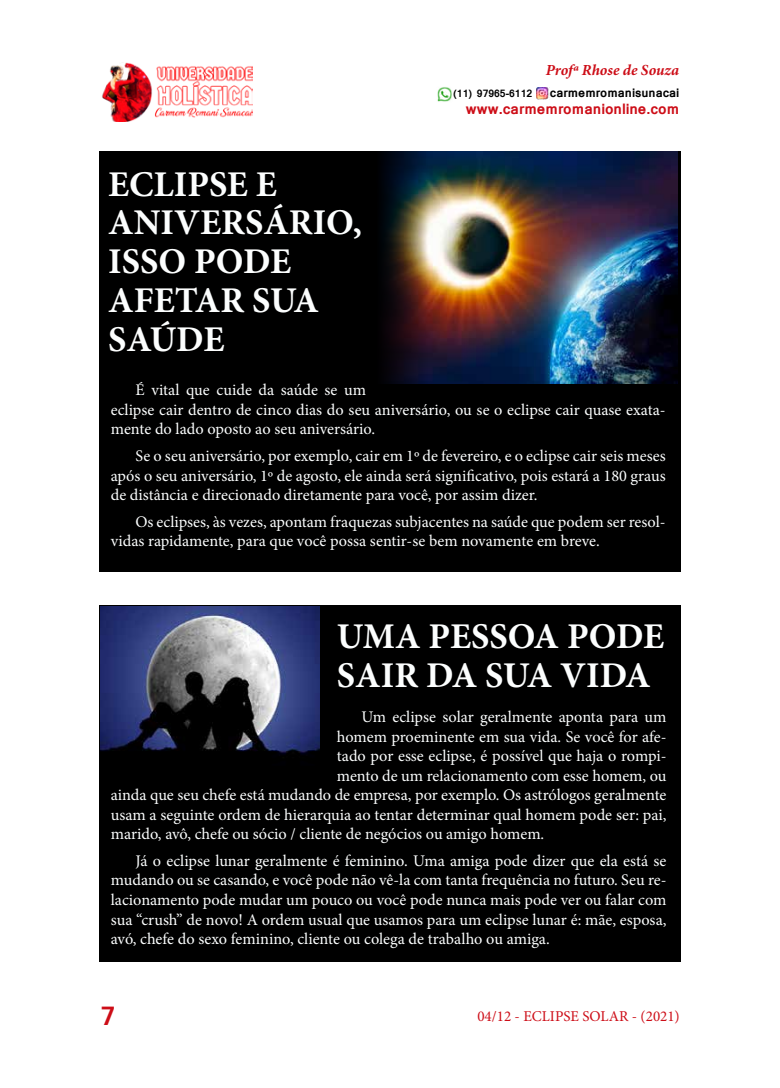
<style>
.page{position:relative;width:780px;height:1088px;background:#fff}
.page>*{position:absolute;margin:0;border:0;box-sizing:border-box;transform-origin:0 0}
.t1{font:700 36.25px/38.8px "Minion Pro";color:#fcfefe}
.t2{font:700 25px "Mangal";color:#cd0d17}
.t3{font:16.25px/19.5px "Minion Pro";color:#fcfefe}
.t4{font:italic 700 15.38px "Minion Pro";color:#cd0d17}
.t5{font:15px "Minion Pro";color:#cd0d17}
.t6{font:700 14.25px "Mangal";color:#cd0d17}
.t7{font:700 11.88px "Mangal";color:#000}
.t8{font:700 10px "Mangal";color:#000}
</style>
<div class="page">
<img style="left:102px;top:63px;width:150px;height:58px">
<img style="left:437px;top:87px;width:15px;height:15px">
<svg style="left:536px;top:88px;width:13px;height:11px"></svg>
<div style="left:99px;top:605px;width:581px;height:356px;background:#000"></div>
<div style="left:100px;top:151px;width:581px;height:420px;background:#000"></div>
<img style="left:382px;top:151px;width:295px;height:233px">
<img style="left:100px;top:607px;width:219px;height:148px">
<p class="t4" style="left:545px;top:59px;width:135px">Profª Rhose de Souza</p>
<p class="t8" style="left:453px;top:84px;width:80px">(11) 97965-6112</p>
<p class="t7" style="left:550px;top:82px;width:131px">carmemromanisunacai</p>
<p class="t6" style="left:466px;top:96px;width:215px">www.carmemromanionline.com</p>
<h1 class="t1" style="left:108px;top:164px;width:255px">ECLIPSE E<br>ANIVERSÁRIO,<br>ISSO PODE<br>AFETAR SUA<br>SAÚDE</h1>
<p class="t3" style="left:111px;top:381px;width:556px;text-indent:25px">É vital que cuide da saúde se um<br>eclipse cair dentro de cinco dias do seu aniversário, ou se o eclipse cair quase exata&shy;mente do lado oposto ao seu aniversário.</p>
<p class="t3" style="left:111px;top:446px;width:556px;text-align:justify;text-indent:25px">Se o seu aniversário, por exemplo, cair em 1º de fevereiro, e o eclipse cair seis meses após o seu aniversário, 1º de agosto, ele ainda será significativo, pois estará a 180 graus de distância e direcionado diretamente para você, por assim dizer.</p>
<p class="t3" style="left:111px;top:512px;width:556px;text-indent:25px">Os eclipses, às vezes, apontam fraquezas subjacentes na saúde que podem ser resol&shy;vidas rapidamente, para que você possa sentir-se bem novamente em breve.</p>
<h1 class="t1" style="left:337px;top:617px;width:329px">UMA PESSOA PODE<br>SAIR DA SUA VIDA</h1>
<p class="t3" style="left:361px;top:707px;width:306px">Um eclipse solar geralmente aponta para um</p>
<p class="t3" style="left:337px;top:727px;width:331px">homem proeminente em sua vida. Se você for afe-</p>
<p class="t3" style="left:337px;top:746px;width:331px">tado por esse eclipse, é possível que haja o rompi-</p>
<p class="t3" style="left:337px;top:766px;width:331px">mento de um relacionamento com esse homem, ou</p>
<p class="t3" style="left:111px;top:785px;width:557px">ainda que seu chefe está mudando de empresa, por exemplo. Os astrólogos geralmente</p>
<p class="t3" style="left:111px;top:805px;width:557px">usam a seguinte ordem de hierarquia ao tentar determinar qual homem pode ser: pai,</p>
<p class="t3" style="left:111px;top:824px;width:435px">marido, avô, chefe ou sócio / cliente de negócios ou amigo homem.</p>
<p class="t3" style="left:111px;top:851px;width:557px;text-align:justify;text-indent:25px">Já o eclipse lunar geralmente é feminino. Uma amiga pode dizer que ela está se mudando ou se casando, e você pode não vê-la com tanta frequência no futuro. Seu re&shy;lacionamento pode mudar um pouco ou você pode nunca mais pode ver ou falar com sua “crush” de novo! A ordem usual que usamos para um eclipse lunar é: mãe, esposa, avó, chefe do sexo feminino, cliente ou colega de trabalho ou amiga.</p>
<h2 class="t2" style="left:101px;top:993px;width:16px">7</h2>
<p class="t5" style="left:477px;top:1006px;width:204px">04/12 - ECLIPSE SOLAR - (2021)</p>
</div>
